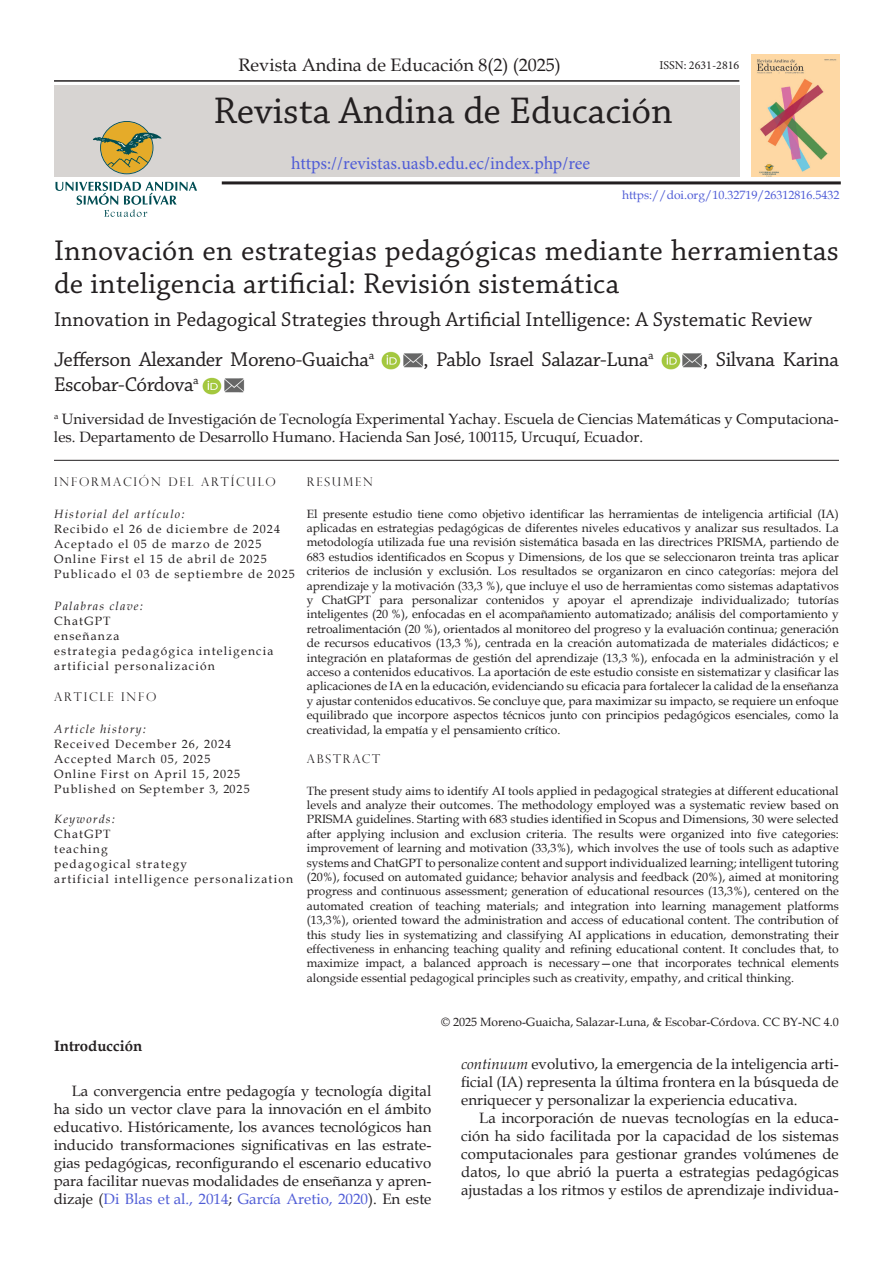
<style>
.page{position:relative;width:893px;height:1263px;background:#fff}
.page>*{position:absolute;margin:0;border:0;box-sizing:border-box;transform-origin:0 0}
.t1{font:39px "Chaparral Pro";color:#231f20}
.Artículo_español{font:30px/33px "Chaparral Pro";letter-spacing:.01em;color:#231f20}
.Autor_RAE{font:21px "Chaparral Pro";letter-spacing:-.02em;color:#231f20}
.Artículo_inglés{font:21px "Chaparral Pro";color:#231f20}
.t2{font:18px "Minion Pro";color:#4f5cd6}
.t3{font:18px "Book Antiqua";color:#231f20}
.Párrafo_RAE{font:15px/18px "Book Antiqua";color:#231f20;text-align:justify}
.Información{font:15px/18px "Book Antiqua";color:#231f20}
.Título_1_RAE{font:700 15px "Book Antiqua";color:#231f20}
.Resumen{font:12px/14.4px "Book Antiqua";color:#231f20;text-align:justify}
.Título_1_RAE-2{font:12px/15px "Book Antiqua";letter-spacing:.09em;color:#231f20}
.Texto_palabras_clave{font:12px "Book Antiqua";color:#4f5cd6}
.Título_1_RAE-3{font:300 12px "Perpetua Titling";letter-spacing:.15em;color:#231f20}
.Título_resumen_ok{font:300 12px "Perpetua Titling";letter-spacing:.15em;color:#231f20}
.t4{font:12px "Minion Pro";color:#231f20}
.s1{font-style:italic}
.s2{color:#4f5cd6}
</style>
<div class="page">
<div style="left:54px;top:85px;width:685px;height:92px;background:#d7d4d2"></div>
<hr style="left:222px;top:181px;width:619px;height:3px;background:#231f20">
<hr style="left:54px;top:80px;width:685px;height:2px;background:#231f20">
<img style="left:751px;top:54px;width:88px;height:123px">
<svg style="left:56px;top:182px;width:141px;height:35px"></svg>
<svg style="left:93px;top:121px;width:69px;height:53px"></svg>
<hr style="left:54px;top:460px;width:785px;height:1px;background:#231f20">
<img style="left:382px;top:352px;width:19px;height:17px">
<img style="left:403px;top:353px;width:20px;height:14px">
<img style="left:661px;top:352px;width:19px;height:17px">
<img style="left:682px;top:353px;width:21px;height:14px">
<img style="left:203px;top:377px;width:18px;height:17px">
<img style="left:224px;top:378px;width:20px;height:15px">
<p class="t3" style="left:239px;top:52px;width:324px">Revista Andina de Educación 8(2) (2025)</p>
<p class="t4" style="left:659px;top:58px;width:81px">ISSN: 2631-2816</p>
<h1 class="t1" style="left:213px;top:89px;width:461px">Revista Andina de Educación</h1>
<h3 class="t2" style="left:291px;top:152px;width:300px">https://revistas.uasb.edu.ec/index.php/ree</h3>
<p class="Texto_palabras_clave" style="left:622px;top:187px;width:219px">https://doi.org/10.32719/26312816.5432</p>
<p class="Artículo_español" style="left:54px;top:235px;width:786px">Innovación en estrategias pedagógicas mediante herramientas de inteligencia artificial: Revisión sistemática</p>
<p class="Artículo_inglés" style="left:54px;top:308px;width:760px">Innovation in Pedagogical Strategies through Artificial Intelligence: A Systematic Review</p>
<p class="Autor_RAE" style="left:54px;top:348px;width:322px">Jefferson Alexander Moreno-Guaicha<sup>a</sup></p>
<p class="Autor_RAE" style="left:424px;top:348px;width:232px">, Pablo Israel Salazar-Luna<sup>a</sup></p>
<p class="Autor_RAE" style="left:703px;top:348px;width:137px">, Silvana Karina</p>
<p class="Autor_RAE" style="left:54px;top:373px;width:146px">Escobar-Córdova<sup>a</sup></p>
<p class="Información" style="left:54px;top:410px;width:786px"><sup>a</sup> Universidad de Investigación de Tecnología Experimental Yachay. Escuela de Ciencias Matemáticas y Computaciona&shy;les. Departamento de Desarrollo Humano. Hacienda San José, 100115, Urcuquí, Ecuador.</p>
<p class="Título_resumen_ok" style="left:307px;top:475px;width:67px">RESUMEN</p>
<p class="Resumen" style="left:307px;top:506px;width:533px">El presente estudio tiene como objetivo identificar las herramientas de inteligencia artificial (IA) aplicadas en estrategias pedagógicas de diferentes niveles educativos y analizar sus resultados. La metodología utilizada fue una revisión sistemática basada en las directrices PRISMA, partiendo de 683 estudios identificados en Scopus y Dimensions, de los que se seleccionaron treinta tras aplicar criterios de inclusión y exclusión. Los resultados se organizaron en cinco categorías: mejora del aprendizaje y la motivación (33,3 %), que incluye el uso de herramientas como sistemas adaptativos y ChatGPT para personalizar contenidos y apoyar el aprendizaje individualizado; tutorías inteligentes (20 %), enfocadas en el acompañamiento automatizado; análisis del comportamiento y retroalimentación (20 %), orientados al monitoreo del progreso y la evaluación continua; generación de recursos educativos (13,3 %), centrada en la creación automatizada de materiales didácticos; e integración en plataformas de gestión del aprendizaje (13,3 %), enfocada en la administración y el acceso a contenidos educativos. La aportación de este estudio consiste en sistematizar y clasificar las aplicaciones de IA en la educación, evidenciando su eficacia para fortalecer la calidad de la enseñanza y ajustar contenidos educativos. Se concluye que, para maximizar su impacto, se requiere un enfoque equilibrado que incorpore aspectos técnicos junto con principios pedagógicos esenciales, como la creatividad, la empatía y el pensamiento crítico.</p>
<p class="Título_resumen_ok" style="left:307px;top:751px;width:75px">ABSTRACT</p>
<p class="Resumen" style="left:307px;top:783px;width:533px">The present study aims to identify AI tools applied in pedagogical strategies at different educational levels and analyze their outcomes. The methodology employed was a systematic review based on PRISMA guidelines. Starting with 683 studies identified in Scopus and Dimensions, 30 were selected after applying inclusion and exclusion criteria. The results were organized into five categories: improvement of learning and motivation (33,3%), which involves the use of tools such as adaptive systems and ChatGPT to personalize content and support individualized learning; intelligent tutoring (20%), focused on automated guidance; behavior analysis and feedback (20%), aimed at monitoring progress and continuous assessment; generation of educational resources (13,3%), centered on the automated creation of teaching materials; and integration into learning management platforms (13,3%), oriented toward the administration and access of educational content. The contribution of this study lies in systematizing and classifying AI applications in education, demonstrating their effectiveness in enhancing teaching quality and refining educational content. It concludes that, to maximize impact, a balanced approach is necessary—one that incorporates technical elements alongside essential pedagogical principles such as creativity, empathy, and critical thinking.</p>
<p class="Resumen" style="left:441px;top:1014px;width:399px">© 2025 Moreno-Guaicha, Salazar-Luna, &amp; Escobar-Córdova. CC BY-NC 4.0</p>
<p class="Título_1_RAE-3" style="left:54px;top:474px;width:223px">INFORMACIÓN DEL ARTÍCULO</p>
<p class="Título_1_RAE-2" style="left:54px;top:506px;width:242px"><span class="s1">Historial del artículo:<br></span>Recibido el 26 de diciembre de 2024<br>Aceptado el 05 de marzo de 2025<br>Online First el 15 de abril de 2025<br>Publicado el 03 de septiembre de 2025</p>
<p class="Título_1_RAE-2" style="left:54px;top:598px;width:221px"><span class="s1">Palabras clave:<br></span>ChatGPT<br>enseñanza<br>estrategia pedagógica inteligencia artificial personalización</p>
<p class="Título_1_RAE-3" style="left:54px;top:690px;width:104px">ARTICLE INFO</p>
<p class="Título_1_RAE-2" style="left:54px;top:721px;width:197px"><span class="s1">Article history:<br></span>Received December 26, 2024<br>Accepted March 05, 2025<br>Online First on April 15, 2025<br>Published on September 3, 2025</p>
<p class="Título_1_RAE-2" style="left:54px;top:811px;width:240px"><span class="s1">Keywords:<br></span>ChatGPT<br>teaching<br>pedagogical strategy<br>artificial intelligence personalization</p>
<p class="Título_1_RAE" style="left:54px;top:1036px;width:90px">Introducción</p>
<p class="Párrafo_RAE" style="left:54px;top:1081px;width:379px;text-indent:18px">La convergencia entre pedagogía y tecnología digital ha sido un vector clave para la innovación en el ámbito educativo. Históricamente, los avances tecnológicos han inducido transformaciones significativas en las estrate&shy;gias pedagógicas, reconfigurando el escenario educativo para facilitar nuevas modalidades de enseñanza y apren&shy;dizaje (<span class="s2">Di Blas et al., 2014</span>; <span class="s2">García Aretio, 2020</span>). En este</p>
<p class="Párrafo_RAE" style="left:461px;top:1054px;width:379px"><span class="s1">continuum</span> evolutivo, la emergencia de la inteligencia arti&shy;ficial (IA) representa la última frontera en la búsqueda de enriquecer y personalizar la experiencia educativa.</p>
<p class="Párrafo_RAE" style="left:461px;top:1108px;width:379px;text-indent:18px">La incorporación de nuevas tecnologías en la educa&shy;ción ha sido facilitada por la capacidad de los sistemas computacionales para gestionar grandes volúmenes de datos, lo que abrió la puerta a estrategias pedagógicas ajustadas a los ritmos y estilos de aprendizaje individua-</p>
</div>
